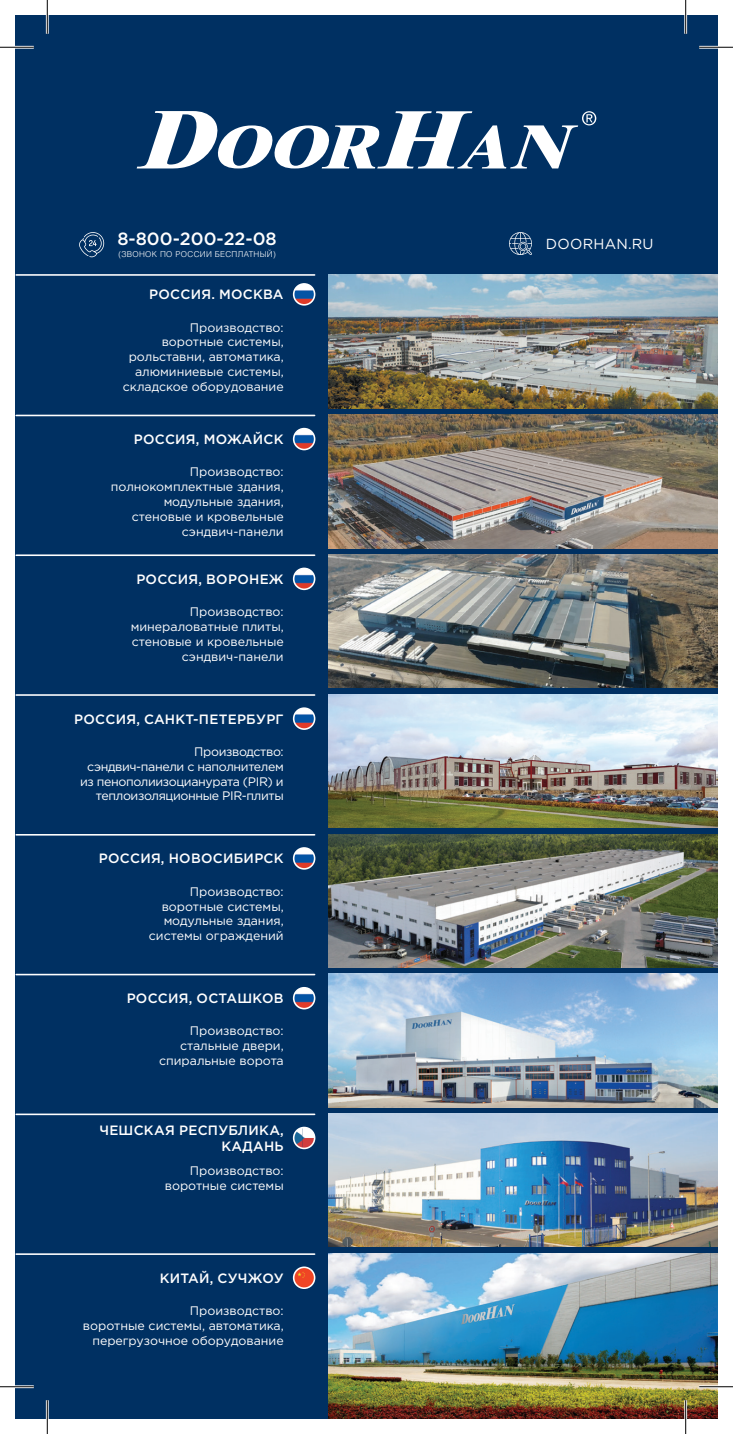
<style>
.page{position:relative;width:733px;height:1434px;background:#fff}
.page>*{position:absolute;margin:0;border:0;box-sizing:border-box;transform-origin:0 0}
.t1{font:500 17.78px "Gotham Pro";color:#fff}
.t2{font:14.4px "Gotham Pro";letter-spacing:.02em;color:#fff}
.t3{font:500 13.5px/16.2px "Gotham Pro";letter-spacing:.02em;color:#fff;text-align:right}
.t4{font:12.38px/14.8px "Gotham Pro";color:#fff;text-align:right}
.t5{font:12.38px/14.8px "Gotham Pro";letter-spacing:-.03em;color:#fff;text-align:right}
.t6{font:300 8.1px "Helios";letter-spacing:.04em;color:#fff}
</style>
<div class="page">
<div style="left:15px;top:15px;width:702px;height:1404px;background:#003062"></div>
<img style="left:328px;top:275px;width:389px;height:133px">
<img style="left:328px;top:415px;width:389px;height:133px">
<img style="left:328px;top:554px;width:389px;height:134px">
<img style="left:328px;top:694px;width:389px;height:134px">
<img style="left:328px;top:834px;width:389px;height:133px">
<img style="left:328px;top:974px;width:389px;height:133px">
<img style="left:328px;top:1113px;width:389px;height:134px">
<img style="left:328px;top:1253px;width:389px;height:166px">
<svg style="left:137px;top:111px;width:459px;height:57px"></svg>
<img style="left:293px;top:284px;width:21px;height:21px;border-radius:10px">
<div style="left:293px;top:283px;width:22px;height:23px;border:2px solid #fff;border-radius:50%"></div>
<hr style="left:16px;top:274px;width:298px;height:2px;background:#fff">
<img style="left:293px;top:429px;width:21px;height:21px;border-radius:10px">
<div style="left:293px;top:428px;width:22px;height:22px;border:2px solid #fff;border-radius:50%"></div>
<hr style="left:16px;top:415px;width:298px;height:1px;background:#fff">
<img style="left:293px;top:568px;width:21px;height:21px;border-radius:10px">
<div style="left:293px;top:568px;width:22px;height:22px;border:2px solid #fff;border-radius:50%"></div>
<hr style="left:16px;top:554px;width:298px;height:2px;background:#fff">
<img style="left:293px;top:708px;width:21px;height:21px;border-radius:10px">
<div style="left:293px;top:707px;width:22px;height:23px;border:2px solid #fff;border-radius:50%"></div>
<hr style="left:16px;top:694px;width:298px;height:2px;background:#fff">
<img style="left:293px;top:848px;width:21px;height:21px;border-radius:10px">
<div style="left:293px;top:847px;width:22px;height:23px;border:2px solid #fff;border-radius:50%"></div>
<hr style="left:16px;top:834px;width:298px;height:2px;background:#fff">
<img style="left:293px;top:988px;width:21px;height:21px;border-radius:10px">
<div style="left:293px;top:987px;width:22px;height:22px;border:2px solid #fff;border-radius:50%"></div>
<hr style="left:16px;top:974px;width:298px;height:1px;background:#fff">
<svg style="left:293px;top:1127px;width:22px;height:21px"></svg>
<div style="left:293px;top:1127px;width:22px;height:22px;border:2px solid #fff;border-radius:50%"></div>
<hr style="left:16px;top:1113px;width:298px;height:2px;background:#fff">
<svg style="left:293px;top:1267px;width:21px;height:21px"></svg>
<img style="left:296px;top:1271px;width:18px;height:13px">
<div style="left:293px;top:1266px;width:22px;height:23px;border:2px solid #fff;border-radius:50%"></div>
<hr style="left:16px;top:1253px;width:298px;height:2px;background:#fff">
<svg style="left:509px;top:232px;width:23px;height:23px"></svg>
<svg style="left:79px;top:232px;width:25px;height:25px"></svg>
<hr style="left:0;top:46px;width:34px;height:3px;background:#fff">
<hr style="left:699px;top:46px;width:33px;height:3px;background:#fff">
<hr style="left:0;top:1385px;width:34px;height:3px;background:#fff">
<hr style="left:699px;top:1385px;width:33px;height:3px;background:#fff">
<hr style="left:46px;top:0;width:3px;height:34px;background:#fff">
<hr style="left:46px;top:1400px;width:3px;height:34px;background:#fff">
<hr style="left:684px;top:0;width:2px;height:34px;background:#fff">
<hr style="left:684px;top:1400px;width:2px;height:34px;background:#fff">
<hr style="left:0;top:47px;width:34px;height:1px;background:#000">
<hr style="left:699px;top:47px;width:33px;height:1px;background:#000">
<hr style="left:0;top:1386px;width:34px;height:1px;background:#000">
<hr style="left:699px;top:1386px;width:33px;height:1px;background:#000">
<hr style="left:47px;top:0;width:1px;height:34px;background:#000">
<hr style="left:47px;top:1400px;width:1px;height:34px;background:#000">
<hr style="left:685px;top:0;width:1px;height:34px;background:#000">
<hr style="left:685px;top:1400px;width:1px;height:34px;background:#000">
<h1 class="t1" style="left:117px;top:229px;width:161px">8-800-200-22-08</h1>
<p class="t2" style="left:545px;top:236px;width:109px">DOORHAN.RU</p>
<p class="t6" style="left:118px;top:249px;width:159px">(ЗВОНОК ПО РОССИИ БЕСПЛАТНЫЙ)</p>
<p class="t3" style="left:149px;top:286px;width:136px">РОССИЯ. МОСКВА</p>
<p class="t4" style="left:123px;top:320px;width:162px">Производство:<br>воротные системы, рольставни, автоматика, алюминиевые системы, складское оборудование</p>
<p class="t3" style="left:134px;top:431px;width:151px">РОССИЯ, МОЖАЙСК</p>
<p class="t4" style="left:111px;top:464px;width:174px">Производство: полнокомплектные здания, модульные здания, стеновые и кровельные сэндвич-панели</p>
<p class="t3" style="left:136px;top:571px;width:149px">РОССИЯ, ВОРОНЕЖ</p>
<p class="t4" style="left:131px;top:604px;width:154px">Производство: минераловатные плиты, стеновые и кровельные сэндвич-панели</p>
<p class="t3" style="left:74px;top:710px;width:211px">РОССИЯ, САНКТ-ПЕТЕРБУРГ</p>
<p class="t5" style="left:80px;top:744px;width:205px">Производство:<br>сэндвич-панели с наполнителем из пенополиизоцианурата (PIR) и теплоизоляционные PIR-плиты</p>
<p class="t3" style="left:99px;top:850px;width:186px">РОССИЯ, НОВОСИБИРСК</p>
<p class="t4" style="left:149px;top:884px;width:136px">Производство: воротные системы, модульные здания, системы ограждений</p>
<p class="t3" style="left:127px;top:990px;width:158px">РОССИЯ, ОСТАШКОВ</p>
<p class="t4" style="left:159px;top:1024px;width:126px">Производство: стальные двери, спиральные ворота</p>
<p class="t3" style="left:99px;top:1122px;width:186px">ЧЕШСКАЯ РЕСПУБЛИКА,<br>КАДАНЬ</p>
<p class="t4" style="left:165px;top:1163px;width:120px">Производство: воротные системы</p>
<p class="t3" style="left:160px;top:1269px;width:125px">КИТАЙ, СУЧЖОУ</p>
<p class="t4" style="left:83px;top:1303px;width:202px">Производство:<br>воротные системы, автоматика, перегрузочное оборудование</p>
</div>
